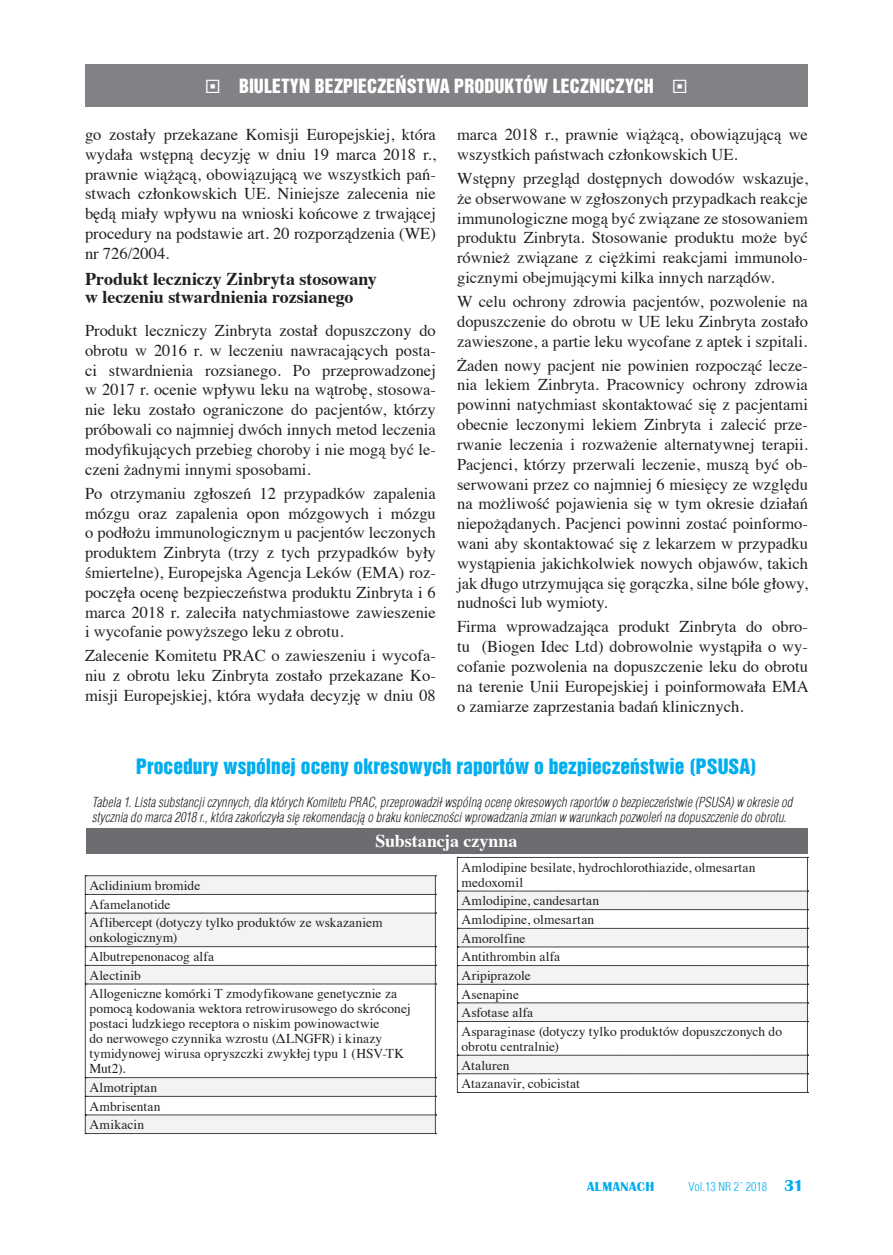
<style>
.page{position:relative;width:893px;height:1255px;background:#fff}
.page>*{position:absolute;margin:0;border:0;box-sizing:border-box;transform-origin:0 0}
.tytuł_1_1{font:19.5px "Switzerland Inserat";letter-spacing:.005em;color:#00aeef}
.tytuł_1_2{font:700 18px/18px "Times";letter-spacing:-.005em;color:#231f20}
.t1{font:18px "Switzerland Inserat";letter-spacing:.005em;color:#fff}
.Tytuł_1_1_1_1{font:700 18px "Times";letter-spacing:-.005em;color:#fff}
.Tekst_podstawowy{font:16.5px/19.8px "Times";color:#231f20;text-align:justify}
.tabelki{font:13.5px/15px "Times";letter-spacing:.005em;color:#231f20}
.Podpis_tab{font:italic 300 13.5px/15px "Switzerland Cond";letter-spacing:.01em;color:#231f20;scale:.93 1}
.t2{font:700 13.5px "Britannic";letter-spacing:.04em;color:#00aeef}
.t3{font:300 12px "Switzerland Cond";color:#00aeef}
.s1{font-family:"Britannic";font-weight:700;font-size:16.5px}
</style>
<div class="page">
<svg style="left:85px;top:875px;width:351px;height:259px"></svg>
<svg style="left:457px;top:857px;width:351px;height:236px"></svg>
<div style="left:86px;top:827px;width:721px;height:26px;background:#6c6d70"></div>
<div style="left:85px;top:64px;width:723px;height:42px;background:#808285"></div>
<p class="t1" style="left:205px;top:75px;width:484px">◻ BIULETYN BEZPIECZEŃSTWA PRODUKTÓW LECZNICZYCH ◻</p>
<p class="Tekst_podstawowy" style="left:85px;top:123px;width:352px">go zostały przekazane Komisji Europejskiej, która wydała wstępną decyzję w dniu 19 marca 2018 r., prawnie wiążącą, obowiązującą we wszystkich pań&shy;stwach członkowskich UE. Niniejsze zalecenia nie będą miały wpływu na wnioski końcowe z trwającej procedury na podstawie art. 20 rozporządzenia (WE) nr 726/2004.</p>
<p class="tytuł_1_2" style="left:85px;top:268px;width:293px">Produkt leczniczy Zinbryta stosowany w leczeniu stwardnienia rozsianego</p>
<p class="Tekst_podstawowy" style="left:85px;top:319px;width:352px">Produkt leczniczy Zinbryta został dopuszczony do obrotu w 2016 r. w leczeniu nawracających posta&shy;ci stwardnienia rozsianego. Po przeprowadzonej w 2017 r. ocenie wpływu leku na wątrobę, stosowa&shy;nie leku zostało ograniczone do pacjentów, którzy próbowali co najmniej dwóch innych metod leczenia modyfikujących przebieg choroby i nie mogą być le&shy;czeni żadnymi innymi sposobami.</p>
<p class="Tekst_podstawowy" style="left:85px;top:482px;width:352px">Po otrzymaniu zgłoszeń 12 przypadków zapalenia mózgu oraz zapalenia opon mózgowych i mózgu o podłożu immunologicznym u pacjentów leczonych produktem Zinbryta (trzy z tych przypadków były śmiertelne), Europejska Agencja Leków (EMA) roz&shy;poczęła ocenę bezpieczeństwa produktu Zinbryta i 6 marca 2018 r. zaleciła natychmiastowe zawieszenie i wycofanie powyższego leku z obrotu.</p>
<p class="Tekst_podstawowy" style="left:85px;top:644px;width:352px">Zalecenie Komitetu PRAC o zawieszeniu i wycofa&shy;niu z obrotu leku Zinbryta zostało przekazane Ko&shy;misji Europejskiej, która wydała decyzję w dniu 08</p>
<p class="Tekst_podstawowy" style="left:457px;top:123px;width:352px">marca 2018 r., prawnie wiążącą, obowiązującą we wszystkich państwach członkowskich UE.</p>
<p class="Tekst_podstawowy" style="left:457px;top:167px;width:352px">Wstępny przegląd dostępnych dowodów wskazuje, że obserwowane w zgłoszonych przypadkach reakcje immunologiczne mogą być związane ze stosowaniem produktu Zinbryta. Stosowanie produktu może być również związane z ciężkimi reakcjami immunolo&shy;gicznymi obejmującymi kilka innych narządów.</p>
<p class="Tekst_podstawowy" style="left:457px;top:290px;width:352px">W celu ochrony zdrowia pacjentów, pozwolenie na dopuszczenie do obrotu w UE leku Zinbryta zostało zawieszone, a partie leku wycofane z aptek i szpitali.</p>
<p class="Tekst_podstawowy" style="left:457px;top:354px;width:352px">Żaden nowy pacjent nie powinien rozpocząć lecze&shy;nia lekiem Zinbryta. Pracownicy ochrony zdrowia powinni natychmiast skontaktować się z pacjentami obecnie leczonymi lekiem Zinbryta i zalecić prze&shy;rwanie leczenia i rozważenie alternatywnej terapii.<br>Pacjenci, którzy przerwali leczenie, muszą być ob&shy;serwowani przez co najmniej 6 miesięcy ze względu na możliwość pojawienia się w tym okresie działań niepożądanych. Pacjenci powinni zostać poinformo&shy;wani aby skontaktować się z lekarzem w przypadku wystąpienia jakichkolwiek nowych objawów, takich jak długo utrzymująca się gorączka, silne bóle głowy, nudności lub wymioty.</p>
<p class="Tekst_podstawowy" style="left:457px;top:615px;width:353px">Firma wprowadzająca produkt Zinbryta do obro&shy;tu (Biogen Idec Ltd) dobrowolnie wystąpiła o wy&shy;cofanie pozwolenia na dopuszczenie leku do obrotu na terenie Unii Europejskiej i poinformowała EMA o zamiarze zaprzestania badań klinicznych.</p>
<p class="tytuł_1_1" style="left:136px;top:754px;width:622px">Procedury wspólnej oceny okresowych raportów o bezpieczeństwie (PSUSA)</p>
<p class="Podpis_tab" style="left:92px;top:794px;width:755px">Tabela 1. Lista substancji czynnych, dla których Komitetu PRAC, przeprowadził wspólną ocenę okresowych raportów o bezpieczeństwie (PSUSA) w okresie od stycznia do marca 2018 r., która zakończyła się rekomendacją o braku konieczności wprowadzania zmian w warunkach pozwoleń na dopuszczenie do obrotu.</p>
<p class="Tytuł_1_1_1_1" style="left:375px;top:824px;width:144px">Substancja czynna</p>
<p class="tabelki" style="left:89px;top:877px;width:112px">Aclidinium bromide</p>
<p class="tabelki" style="left:89px;top:895px;width:83px">Afamelanotide</p>
<p class="tabelki" style="left:89px;top:914px;width:295px">Aflibercept (dotyczy tylko produktów ze wskazaniem onkologicznym)</p>
<p class="tabelki" style="left:89px;top:947px;width:126px">Albutrepenonacog alfa</p>
<p class="tabelki" style="left:89px;top:966px;width:53px">Alectinib</p>
<p class="tabelki" style="left:89px;top:985px;width:323px">Allogeniczne komórki T zmodyfikowane genetycznie za pomocą kodowania wektora retrowirusowego do skróconej postaci ludzkiego receptora o niskim powinowactwie<br>do nerwowego czynnika wzrostu (ΔLNGFR) i kinazy tymidynowej wirusa opryszczki zwykłej typu 1 (HSV-TK Mut2).</p>
<p class="tabelki" style="left:89px;top:1078px;width:69px">Almotriptan</p>
<p class="tabelki" style="left:89px;top:1097px;width:73px">Ambrisentan</p>
<p class="tabelki" style="left:89px;top:1116px;width:56px">Amikacin</p>
<p class="tabelki" style="left:462px;top:858px;width:296px">Amlodipine besilate, hydrochlorothiazide, olmesartan medoxomil</p>
<p class="tabelki" style="left:462px;top:892px;width:139px">Amlodipine, candesartan</p>
<p class="tabelki" style="left:462px;top:910px;width:134px">Amlodipine, olmesartan</p>
<p class="tabelki" style="left:462px;top:929px;width:66px">Amorolfine</p>
<p class="tabelki" style="left:462px;top:948px;width:100px">Antithrombin alfa</p>
<p class="tabelki" style="left:462px;top:966px;width:71px">Aripiprazole</p>
<p class="tabelki" style="left:462px;top:985px;width:59px">Asenapine</p>
<p class="tabelki" style="left:462px;top:1004px;width:73px">Asfotase alfa</p>
<p class="tabelki" style="left:462px;top:1022px;width:322px">Asparaginase (dotyczy tylko produktów dopuszczonych do obrotu centralnie)</p>
<p class="tabelki" style="left:462px;top:1056px;width:49px">Ataluren</p>
<p class="tabelki" style="left:462px;top:1074px;width:120px">Atazanavir, cobicistat</p>
<p class="t2" style="left:587px;top:1178px;width:69px">ALMANACH</p>
<p class="t3" style="left:688px;top:1179px;width:117px">Vol.13 NR 2´ 2018 <span class="s1">31</span></p>
</div>
